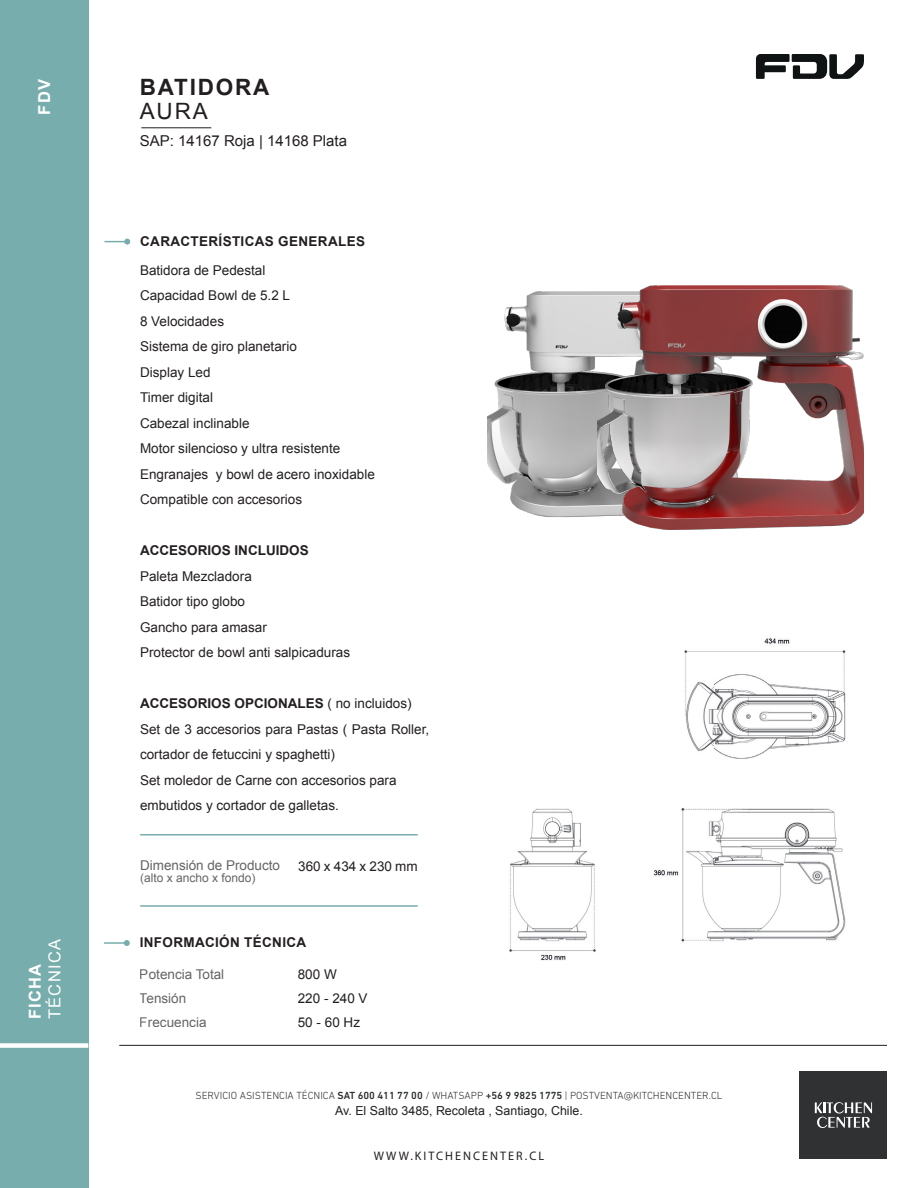
<style>
.page{position:relative;width:918px;height:1188px;background:#fff}
.page>*{position:absolute;margin:0;border:0;box-sizing:border-box;transform-origin:0 0}
.t1{font:700 22.5px "Arial";letter-spacing:.08em;color:#231f20}
.t2{font:22.5px "Arial";color:#231f20}
.t3{font:700 16.5px "Arial";letter-spacing:.08em;color:#fff}
.t4{font:16.5px "Arial";letter-spacing:.08em;color:#fff}
.t5{font:15px "Arial";color:#231f20}
.t6{font:13.5px/24px "Arial";color:#231f20}
.t7{font:700 13.5px "Arial";color:#231f20}
.t8{font:700 13.5px "Arial";letter-spacing:.025em;color:#231f20}
.t9{font:12.45px "Arial";color:#231f20}
.t10{font:12.45px "Myriad Pro";letter-spacing:.165em;color:#231f20}
.t11{font:12px "Arial";color:#231f20}
.t12{font:300 10.5px "DIN Next LT Pro";color:#292d2f}
.s1{font-weight:400}
.s2{font-weight:500}
</style>
<div class="page">
<hr style="left:119px;top:1045px;width:768px;height:1px;background:#231f20">
<div style="left:0;top:0;width:88px;height:1188px;background:#77adac"></div>
<div style="left:0;top:1043px;width:88px;height:5px;background:#fff"></div>
<svg style="left:756px;top:54px;width:108px;height:25px"></svg>
<div style="left:800px;top:1072px;width:87px;height:87px;background:#2f3133"></div>
<svg style="left:815px;top:1102px;width:57px;height:26px"></svg>
<hr style="left:141px;top:127px;width:70px;height:1px;background:#231f20">
<svg style="left:105px;top:239px;width:25px;height:6px"></svg>
<hr style="left:140px;top:834px;width:278px;height:2px;background:#77adac">
<hr style="left:140px;top:905px;width:278px;height:2px;background:#77adac">
<hr style="left:104px;top:942px;width:23px;height:2px;background:#77adac">
<svg style="left:124px;top:940px;width:6px;height:6px"></svg>
<img style="left:509px;top:638px;width:337px;height:323px">
<img style="left:488px;top:292px;width:109px;height:226px">
<img style="left:597px;top:285px;width:267px;height:244px">
<p class="t3" style="left:33px;top:115px;width:37px;rotate:-90deg">FDV</p>
<p class="t4" style="left:44px;top:1019px;width:82px;rotate:-90deg">TÉCNICA</p>
<p class="t3" style="left:24px;top:1019px;width:57px;rotate:-90deg">FICHA</p>
<h1 class="t1" style="left:140px;top:73px;width:131px">BATIDORA</h1>
<h1 class="t2" style="left:140px;top:97px;width:69px">AURA</h1>
<p class="t5" style="left:140px;top:131px;width:209px">SAP: 14167 Roja | 14168 Plata</p>
<p class="t8" style="left:140px;top:232px;width:226px">CARACTERÍSTICAS GENERALES</p>
<p class="t6" style="left:140px;top:258px;width:127px">Batidora de Pedestal</p>
<p class="t6" style="left:140px;top:284px;width:152px">Capacidad Bowl de 5.2 L</p>
<p class="t6" style="left:140px;top:309px;width:86px">8 Velocidades</p>
<p class="t6" style="left:140px;top:335px;width:158px">Sistema de giro planetario</p>
<p class="t6" style="left:140px;top:360px;width:72px">Display Led</p>
<p class="t6" style="left:140px;top:386px;width:75px">Timer digital</p>
<p class="t6" style="left:140px;top:411px;width:111px">Cabezal inclinable</p>
<p class="t6" style="left:140px;top:437px;width:202px">Motor silencioso y ultra resistente</p>
<p class="t6" style="left:140px;top:462px;width:236px">Engranajes y bowl de acero inoxidable</p>
<p class="t6" style="left:140px;top:488px;width:164px">Compatible con accesorios</p>
<p class="t7" style="left:140px;top:542px;width:170px">ACCESORIOS INCLUIDOS</p>
<p class="t6" style="left:140px;top:564px;width:113px">Paleta Mezcladora</p>
<p class="t6" style="left:140px;top:590px;width:107px">Batidor tipo globo</p>
<p class="t6" style="left:140px;top:615px;width:128px">Gancho para amasar</p>
<p class="t6" style="left:140px;top:641px;width:212px">Protector de bowl anti salpicaduras</p>
<p class="t7" style="left:140px;top:695px;width:273px">ACCESORIOS OPCIONALES <span class="s1">( no incluidos)</span></p>
<p class="t6" style="left:140px;top:716px;width:291px;line-height:25.5px">Set de 3 accesorios para Pastas ( Pasta Roller, cortador de fetuccini y spaghetti)</p>
<p class="t6" style="left:140px;top:768px;width:258px">Set moledor de Carne con accesorios para</p>
<p class="t6" style="left:140px;top:794px;width:200px">embutidos y cortador de galletas.</p>
<p class="t6" style="left:140px;top:854px;width:142px">Dimensión de Producto</p>
<p class="t6" style="left:298px;top:855px;width:121px">360 x 434 x 230 mm</p>
<p class="t11" style="left:140px;top:870px;width:117px">(alto x ancho x fondo)</p>
<p class="t8" style="left:140px;top:934px;width:168px">INFORMACIÓN TÉCNICA</p>
<p class="t6" style="left:298px;top:962px;width:41px">800 W</p>
<p class="t6" style="left:298px;top:986px;width:71px">220 - 240 V</p>
<p class="t6" style="left:298px;top:1010px;width:64px">50 - 60 Hz</p>
<p class="t6" style="left:140px;top:962px;width:86px">Potencia Total<br>Tensión<br>Frecuencia</p>
<p class="t12" style="left:196px;top:1089px;width:528px">SERVICIO ASISTENCIA TÉCNICA <span class="s2">SAT 600 411 77 00</span> / WHATSAPP <span class="s2">+56 9 9825 1775</span> | POSTVENTA@KITCHENCENTER.CL</p>
<p class="t9" style="left:335px;top:1103px;width:249px">Av. El Salto 3485, Recoleta , Santiago, Chile.</p>
<p class="t10" style="left:374px;top:1148px;width:172px">WWW.KITCHENCENTER.CL</p>
</div>
